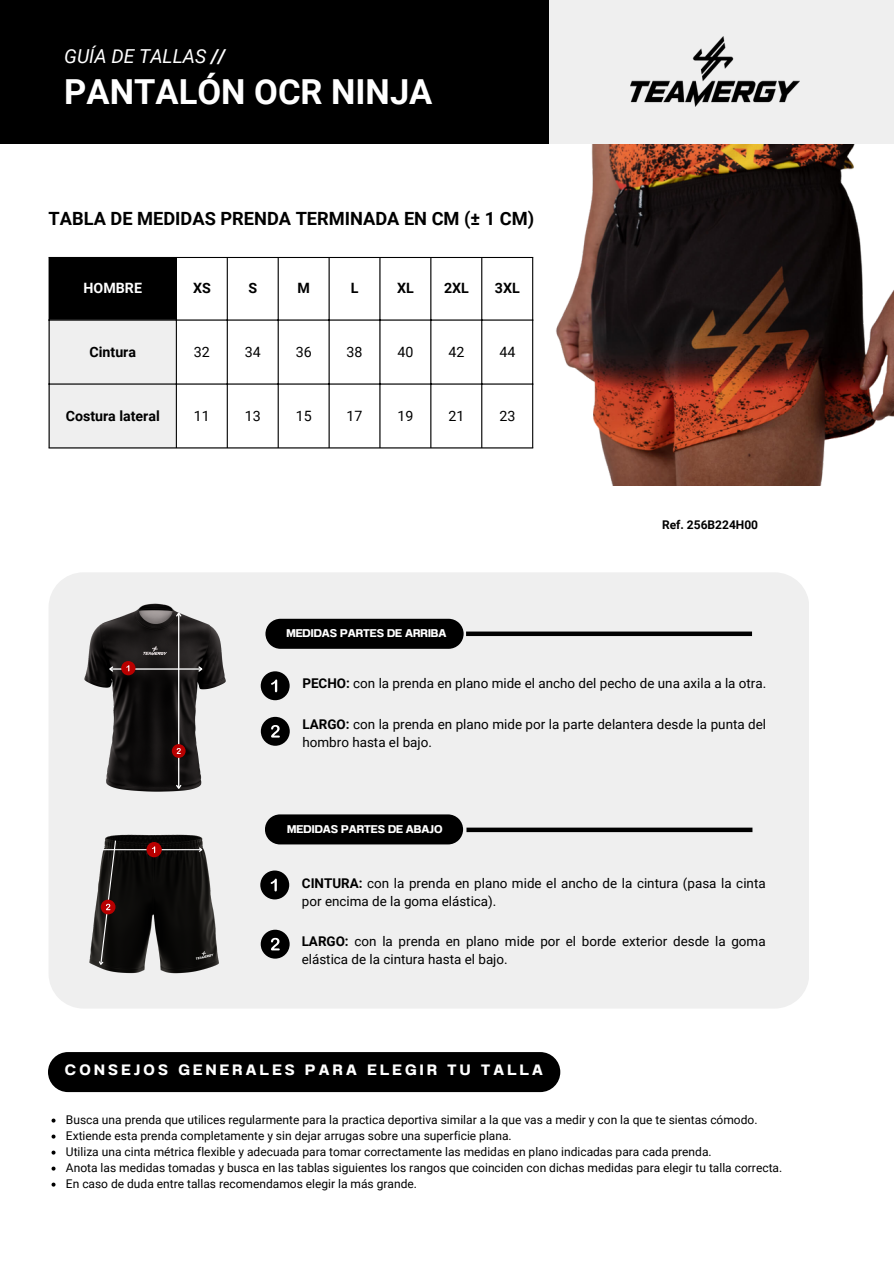
<style>
.page{position:relative;width:894px;height:1264px;background:#fff}
.page>*{position:absolute;margin:0;border:0;box-sizing:border-box;transform-origin:0 0}
.t1{font:700 34.5px "Roboto";color:#fff}
.t2{font:italic 19.2px "Roboto";color:#fff}
.t3{font:700 18.3px "Roboto";color:#000}
.t4{font:700 15px "Anantason";letter-spacing:.22em;color:#fff}
.t5{font:700 14.25px "Roboto";color:#000}
.t6{font:14.25px "Roboto";color:#000}
.t7{font:700 14.25px "Roboto";color:#fff}
.t8{font:13.35px/18.5px "Roboto";color:#000}
.t9{font:12px "Roboto";color:#000}
.t10{font:700 12px "Roboto";color:#000}
.t11{font:700 11.25px "Anantason";color:#fff}
.s1{font-weight:700}
</style>
<div class="page">
<div style="left:49px;top:257px;width:127px;height:63px;background:#000"></div>
<div style="left:50px;top:320px;width:126px;height:127px;background:#efefef"></div>
<hr style="left:49px;top:258px;width:1px;height:189px;background:#000">
<hr style="left:176px;top:258px;width:1px;height:189px;background:#000">
<hr style="left:227px;top:258px;width:1px;height:189px;background:#000">
<hr style="left:277px;top:258px;width:1px;height:189px;background:#000">
<hr style="left:328px;top:258px;width:1px;height:189px;background:#000">
<hr style="left:379px;top:258px;width:1px;height:189px;background:#000">
<hr style="left:430px;top:258px;width:1px;height:189px;background:#000">
<hr style="left:481px;top:258px;width:1px;height:189px;background:#000">
<hr style="left:532px;top:258px;width:1px;height:189px;background:#000">
<hr style="left:49px;top:257px;width:484px;height:1px;background:#000">
<hr style="left:49px;top:319px;width:484px;height:1px;background:#000">
<hr style="left:49px;top:383px;width:484px;height:1px;background:#000">
<hr style="left:49px;top:447px;width:484px;height:1px;background:#000">
<div style="left:49px;top:572px;width:759px;height:436px;background:#efefef"></div>
<div style="left:261px;top:671px;width:28px;height:29px;background:#000;border-radius:50%"></div>
<svg style="left:271px;top:679px;width:6px;height:13px"></svg>
<div style="left:261px;top:717px;width:29px;height:28px;background:#000;border-radius:50%"></div>
<svg style="left:271px;top:725px;width:9px;height:12px"></svg>
<img style="left:52px;top:576px;width:207px;height:242px">
<hr style="left:178px;top:613px;width:1px;height:175px;background:#fff">
<svg style="left:175px;top:783px;width:7px;height:7px"></svg>
<svg style="left:175px;top:611px;width:7px;height:6px"></svg>
<div style="left:172px;top:744px;width:13px;height:14px;background:#b80000;border-radius:50%"></div>
<svg style="left:177px;top:748px;width:4px;height:6px"></svg>
<hr style="left:110px;top:668px;width:92px;height:1px;background:#fff">
<svg style="left:197px;top:665px;width:7px;height:8px"></svg>
<svg style="left:108px;top:665px;width:6px;height:8px"></svg>
<svg style="left:121px;top:661px;width:14px;height:14px"></svg>
<img style="left:49px;top:799px;width:209px;height:209px">
<div style="left:260px;top:870px;width:29px;height:29px;background:#000;border-radius:50%"></div>
<svg style="left:270px;top:878px;width:7px;height:13px"></svg>
<div style="left:261px;top:929px;width:28px;height:29px;background:#000;border-radius:50%"></div>
<svg style="left:271px;top:937px;width:8px;height:13px"></svg>
<svg style="left:97px;top:839px;width:20px;height:127px;background:#423634"></svg>
<hr style="left:102px;top:849px;width:100px;height:1px;background:#fff">
<svg style="left:198px;top:846px;width:5px;height:7px"></svg>
<svg style="left:146px;top:842px;width:16px;height:15px"></svg>
<div style="left:265px;top:618px;width:198px;height:30px;background:#000"></div>
<div style="left:265px;top:814px;width:198px;height:30px;background:#000"></div>
<div style="left:513px;top:0;width:380px;height:143px;background:#efefef"></div>
<div style="left:0;top:0;width:548px;height:143px;background:#000"></div>
<img style="left:630px;top:37px;width:169px;height:70px">
<div style="left:48px;top:1052px;width:512px;height:40px;background:#000;border-radius:20px"></div>
<div style="left:466px;top:631px;width:285px;height:5px;background:#000"></div>
<div style="left:466px;top:827px;width:286px;height:5px;background:#000"></div>
<img style="left:556px;top:145px;width:336px;height:341px">
<svg style="left:51px;top:1118px;width:4px;height:4px"></svg>
<svg style="left:51px;top:1134px;width:4px;height:4px"></svg>
<svg style="left:51px;top:1150px;width:4px;height:4px"></svg>
<svg style="left:51px;top:1166px;width:4px;height:4px"></svg>
<svg style="left:51px;top:1182px;width:4px;height:4px"></svg>
<p class="t2" style="left:64px;top:45px;width:162px">GUÍA DE TALLAS <span class="s1">//</span></p>
<p class="t1" style="left:64px;top:72px;width:369px">PANTALÓN OCR NINJA</p>
<p class="t3" style="left:49px;top:208px;width:487px">TABLA DE MEDIDAS PRENDA TERMINADA EN CM (± 1 CM)</p>
<h1 class="t7" style="left:84px;top:280px;width:60px">HOMBRE</h1>
<p class="t5" style="left:193px;top:280px;width:19px">XS</p>
<h2 class="t5" style="left:248px;top:280px;width:10px">S</h2>
<p class="t5" style="left:297px;top:280px;width:14px">M</p>
<p class="t5" style="left:351px;top:280px;width:9px">L</p>
<p class="t5" style="left:397px;top:280px;width:18px">XL</p>
<p class="t5" style="left:444px;top:280px;width:26px">2XL</p>
<p class="t5" style="left:495px;top:280px;width:26px">3XL</p>
<p class="t5" style="left:89px;top:344px;width:48px">Cintura</p>
<p class="t6" style="left:194px;top:344px;width:17px">32</p>
<p class="t6" style="left:245px;top:344px;width:17px">34</p>
<p class="t6" style="left:296px;top:344px;width:17px">36</p>
<p class="t6" style="left:346px;top:344px;width:17px">38</p>
<p class="t6" style="left:397px;top:344px;width:17px">40</p>
<p class="t6" style="left:448px;top:344px;width:17px">42</p>
<p class="t6" style="left:499px;top:344px;width:17px">44</p>
<p class="t5" style="left:66px;top:408px;width:96px">Costura lateral</p>
<p class="t6" style="left:194px;top:408px;width:17px">11</p>
<p class="t6" style="left:245px;top:408px;width:17px">13</p>
<p class="t6" style="left:296px;top:408px;width:17px">15</p>
<p class="t6" style="left:346px;top:408px;width:17px">17</p>
<p class="t6" style="left:397px;top:408px;width:17px">19</p>
<p class="t6" style="left:448px;top:408px;width:17px">21</p>
<p class="t6" style="left:499px;top:408px;width:17px">23</p>
<h5 class="t11" style="left:286px;top:626px;width:162px">MEDIDAS PARTES DE ARRIBA</h5>
<p class="t10" style="left:661px;top:517px;width:98px">Ref. 256B224H00</p>
<p class="t8" style="left:302px;top:674px;width:465px"><span class="s1">PECHO:</span> con la prenda en plano mide el ancho del pecho de una axila a la otra.</p>
<p class="t8" style="left:302px;top:715px;width:465px"><span class="s1">LARGO:</span> con la prenda en plano mide por la parte delantera desde la punta del hombro hasta el bajo.</p>
<h6 class="t11" style="left:287px;top:822px;width:157px">MEDIDAS PARTES DE ABAJO</h6>
<p class="t8" style="left:302px;top:873px;width:465px"><span class="s1">CINTURA:</span> con la prenda en plano mide el ancho de la cintura (pasa la cinta por encima de la goma elástica).</p>
<p class="t8" style="left:301px;top:932px;width:465px"><span class="s1">LARGO:</span> con la prenda en plano mide por el borde exterior desde la goma elástica de la cintura hasta el bajo.</p>
<p class="t4" style="left:65px;top:1061px;width:479px">CONSEJOS GENERALES PARA ELEGIR TU TALLA</p>
<p class="t9" style="left:66px;top:1112px;width:693px">Busca una prenda que utilices regularmente para la practica deportiva similar a la que vas a medir y con la que te sientas cómodo.</p>
<h4 class="t9" style="left:66px;top:1128px;width:447px">Extiende esta prenda completamente y sin dejar arrugas sobre una superficie plana.</h4>
<p class="t9" style="left:66px;top:1144px;width:647px">Utiliza una cinta métrica flexible y adecuada para tomar correctamente las medidas en plano indicadas para cada prenda.</p>
<h4 class="t9" style="left:66px;top:1160px;width:717px">Anota las medidas tomadas y busca en las tablas siguientes los rangos que coinciden con dichas medidas para elegir tu talla correcta.</h4>
<h5 class="t9" style="left:66px;top:1176px;width:352px">En caso de duda entre tallas recomendamos elegir la más grande.</h5>
</div>
